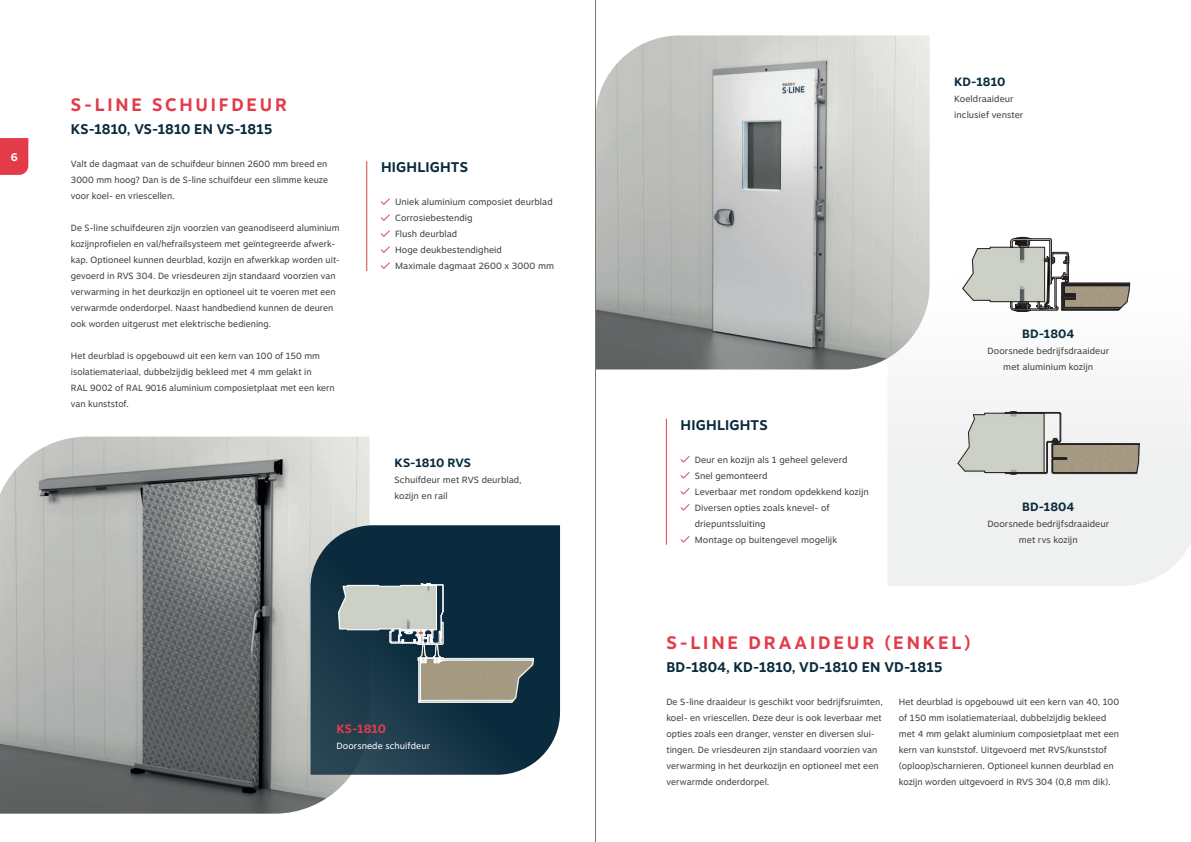
<style>
.page{position:relative;width:1191px;height:842px;background:#fff}
.page>*{position:absolute;margin:0;border:0;box-sizing:border-box;transform-origin:0 0}
.t1{font:700 18px "Motiva Sans";letter-spacing:.16em;color:#e33b4a}
.t2{font:700 14px "Motiva Sans";letter-spacing:.005em;color:#0a2b3d}
.t3{font:700 12px "Motiva Sans";letter-spacing:-.01em;color:#0a2b3d}
.t4{font:700 12px "Motiva Sans";letter-spacing:-.015em;color:#e33b4a}
.t5{font:700 11px "Motiva Sans";color:#fff}
.t6{font:9px/16px "Motiva Sans";letter-spacing:.005em;color:#3e3e3f}
.t7{font:9px "Motiva Sans";letter-spacing:.005em;color:#fff}
</style>
<div class="page">
<svg style="left:888px;top:274px;width:303px;height:312px;fill:#f0f1f1"></svg>
<img style="left:0;top:437px;width:369px;height:377px">
<img style="left:596px;top:35px;width:333px;height:334px">
<svg style="left:310px;top:525px;width:250px;height:250px;background:#1d3b4b"></svg>
<hr style="left:366px;top:161px;width:1px;height:110px;background:#e33b4a">
<svg style="left:381px;top:198px;width:9px;height:7px"></svg>
<svg style="left:381px;top:214px;width:9px;height:7px"></svg>
<svg style="left:381px;top:230px;width:9px;height:7px"></svg>
<svg style="left:381px;top:246px;width:9px;height:7px"></svg>
<svg style="left:381px;top:262px;width:9px;height:7px"></svg>
<hr style="left:666px;top:419px;width:1px;height:126px;background:#e33b4a">
<svg style="left:680px;top:456px;width:9px;height:7px"></svg>
<svg style="left:680px;top:472px;width:9px;height:7px"></svg>
<svg style="left:680px;top:488px;width:9px;height:7px"></svg>
<svg style="left:680px;top:504px;width:9px;height:7px"></svg>
<svg style="left:680px;top:536px;width:9px;height:7px"></svg>
<img style="left:951px;top:371px;width:15px;height:86px">
<img style="left:1066px;top:412px;width:73px;height:62px">
<svg style="left:951px;top:371px;width:7px;height:29px"></svg>
<svg style="left:1136px;top:445px;width:3px;height:28px"></svg>
<hr style="left:1053px;top:473px;width:83px;height:1px;background:#231f20">
<hr style="left:1053px;top:472px;width:83px;height:1px;background:#231f20">
<hr style="left:1053px;top:443px;width:86px;height:1px;background:#231f20">
<svg style="left:957px;top:412px;width:109px;height:63px"></svg>
<hr style="left:1053px;top:444px;width:86px;height:1px;background:#231f20">
<svg style="left:956px;top:236px;width:174px;height:76px"></svg>
<svg style="left:337px;top:579px;width:197px;height:124px;background:#56686d"></svg>
<hr style="left:595px;top:0;width:1px;height:842px;background:#76787b">
<svg style="left:0;top:138px;width:28px;height:37px"></svg>
<p class="t5" style="left:11px;top:149px;width:8px">6</p>
<h1 class="t1" style="left:71px;top:91px;width:217px">S-LINE SCHUIFDEUR</h1>
<h2 class="t2" style="left:71px;top:118px;width:203px">KS-1810, VS-1810 EN VS-1815</h2>
<p class="t6" style="left:71px;top:155px;width:258px;text-align:justify">Valt de dagmaat van de schuifdeur binnen 2600 mm breed en 3000 mm hoog? Dan is de S-line schuifdeur een slimme keuze voor koel- en vriescellen.</p>
<p class="t6" style="left:71px;top:219px;width:270px">De S-line schuifdeuren zijn voorzien van geanodiseerd aluminium kozijnprofielen en val/hefrailsysteem met geïntegreerde afwerk&shy;kap. Optioneel kunnen deurblad, kozijn en afwerkkap worden uit&shy;gevoerd in RVS 304. De vriesdeuren zijn standaard voorzien van verwarming in het deurkozijn en optioneel uit te voeren met een verwarmde onderdorpel. Naast handbediend kunnen de deuren ook worden uitgerust met elektrische bediening.</p>
<p class="t6" style="left:71px;top:347px;width:265px">Het deurblad is opgebouwd uit een kern van 100 of 150 mm isolatiemateriaal, dubbelzijdig bekleed met 4 mm gelakt in<br>RAL 9002 of RAL 9016 aluminium composietplaat met een kern van kunststof.</p>
<h2 class="t2" style="left:381px;top:157px;width:89px">HIGHLIGHTS</h2>
<p class="t6" style="left:395px;top:193px;width:160px">Uniek aluminium composiet deurblad<br>Corrosiebestendig<br>Flush deurblad<br>Hoge deukbestendigheid<br>Maximale dagmaat 2600 x 3000 mm</p>
<h3 class="t3" style="left:394px;top:454px;width:78px">KS-1810 RVS</h3>
<p class="t6" style="left:394px;top:472px;width:128px">Schuifdeur met RVS deurblad, kozijn en rail</p>
<h3 class="t4" style="left:336px;top:719px;width:51px">KS-1810</h3>
<p class="t7" style="left:336px;top:739px;width:95px">Doorsnede schuifdeur</p>
<h3 class="t3" style="left:954px;top:73px;width:53px">KD-1810</h3>
<p class="t6" style="left:954px;top:90px;width:71px">Koeldraaideur inclusief venster</p>
<h2 class="t2" style="left:680px;top:414px;width:89px">HIGHLIGHTS</h2>
<p class="t6" style="left:694px;top:451px;width:176px">Deur en kozijn als 1 geheel geleverd<br>Snel gemonteerd<br>Leverbaar met rondom opdekkend kozijn<br>Diversen opties zoals knevel- of driepuntssluiting<br>Montage op buitengevel mogelijk</p>
<h3 class="t3" style="left:1022px;top:325px;width:54px">BD-1804</h3>
<p class="t6" style="left:987px;top:343px;width:123px;text-align:center">Doorsnede bedrijfsdraaideur met aluminium kozijn</p>
<h3 class="t3" style="left:1022px;top:497px;width:54px">BD-1804</h3>
<p class="t6" style="left:987px;top:515px;width:123px;text-align:center">Doorsnede bedrijfsdraaideur met rvs kozijn</p>
<h1 class="t1" style="left:666px;top:630px;width:306px">S-LINE DRAAIDEUR (ENKEL)</h1>
<h2 class="t2" style="left:666px;top:657px;width:278px">BD-1804, KD-1810, VD-1810 EN VD-1815</h2>
<p class="t6" style="left:666px;top:694px;width:218px">De S-line draaideur is geschikt voor bedrijfsruimten, koel- en vriescellen. Deze deur is ook leverbaar met opties zoals een dranger, venster en diversen slui&shy;tingen. De vriesdeuren zijn standaard voorzien van verwarming in het deurkozijn en optioneel met een verwarmde onderdorpel.</p>
<p class="t6" style="left:899px;top:694px;width:222px">Het deurblad is opgebouwd uit een kern van 40, 100 of 150 mm isolatiemateriaal, dubbelzijdig bekleed met 4 mm gelakt aluminium composietplaat met een kern van kunststof. Uitgevoerd met RVS/kunststof (oploop)scharnieren. Optioneel kunnen deurblad en kozijn worden uitgevoerd in RVS 304 (0,8 mm dik).</p>
</div>
